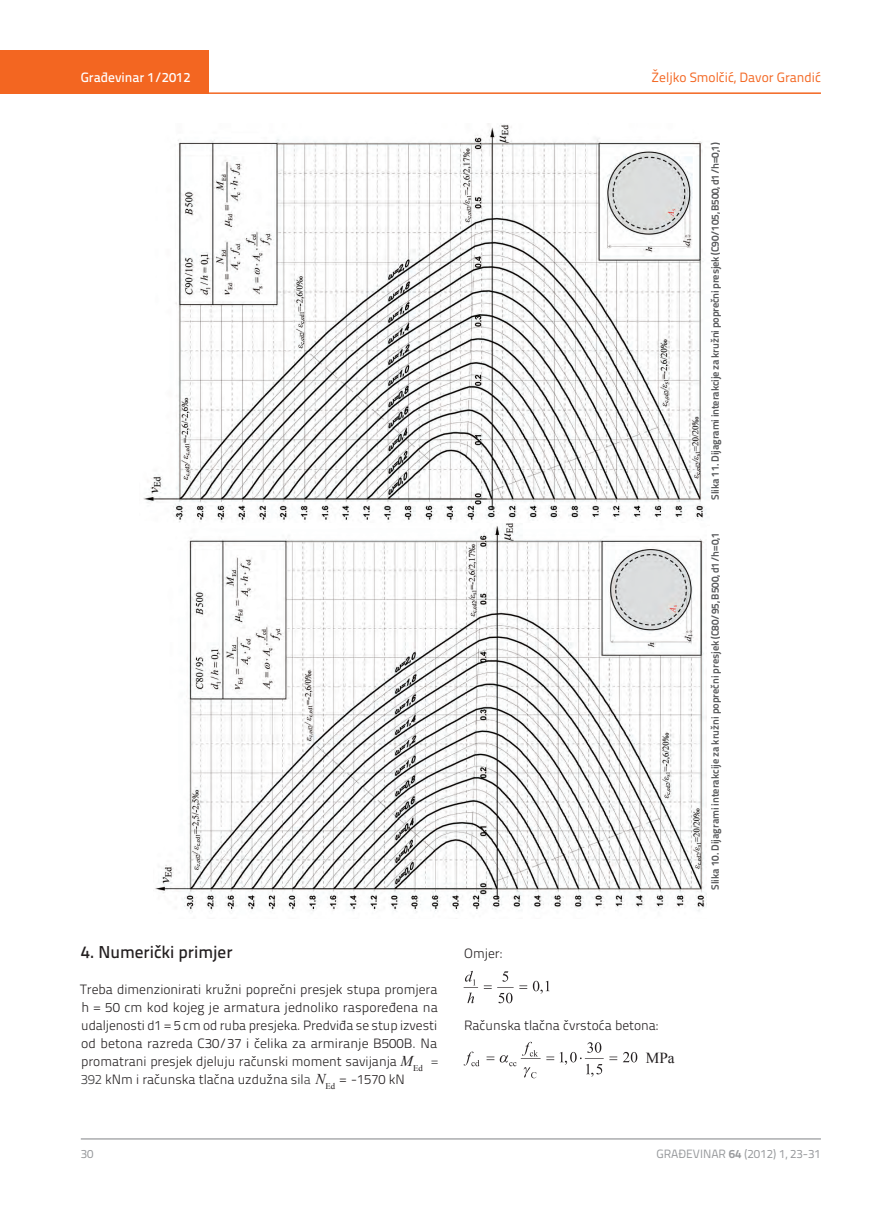
<style>
.page{position:relative;width:872px;height:1212px;background:#fff}
.page>*{position:absolute;margin:0;border:0;box-sizing:border-box;transform-origin:0 0}
.t1{font:500 17.25px "Titillium Text 22 L";color:#231f20}
.t2{font:15.3px "Times New Roman";color:#231f20}
.t3{font:300 13.5px/18px "Titillium Text 22 L";color:#231f20;text-align:justify}
.t4{font:13.5px "Titillium Text 22 L";color:#f36621}
.t5{font:500 13.5px "Titillium Text 22 L";color:#fff}
.t6{font:12px "Titillium Text 22 L";color:#97999c}
.t7{font:700 10.5px "Titillium Text 22 L";letter-spacing:-.015em;color:#57585a}
.s1{font-family:"Times New Roman";font-weight:400;font-style:italic;font-size:15px}
.s2{color:#3e3e3f}
.s3{font-weight:700}
</style>
<div class="page">
<div style="left:0;top:50px;width:208px;height:44px;background:#f36621"></div>
<hr style="left:0;top:92px;width:821px;height:2px;background:#f36621">
<hr style="left:81px;top:1139px;width:740px;height:1px;background:#808285">
<img style="left:143px;top:124px;width:566px;height:400px">
<svg style="left:463px;top:1051px;width:16px;height:15px"></svg>
<svg style="left:609px;top:1056px;width:8px;height:4px"></svg>
<svg style="left:486px;top:1042px;width:54px;height:36px"></svg>
<svg style="left:623px;top:1052px;width:14px;height:10px"></svg>
<svg style="left:546px;top:1042px;width:57px;height:35px"></svg>
<svg style="left:463px;top:971px;width:15px;height:32px"></svg>
<svg style="left:519px;top:985px;width:8px;height:4px"></svg>
<svg style="left:484px;top:971px;width:29px;height:32px"></svg>
<svg style="left:533px;top:981px;width:16px;height:13px"></svg>
<img style="left:155px;top:524px;width:551px;height:389px">
<p class="t5" style="left:81px;top:67px;width:111px">Građevinar 1/2012</p>
<p class="t4" style="left:651px;top:68px;width:171px">Željko Smolčić, Davor Grandić</p>
<p class="t7" style="left:707px;top:499px;width:358px;rotate:-90deg">Slika 11. Dijagrami interakcije za kružni poprečni presjek (C90/105, B500, d1/h=0,1)</p>
<p class="t7" style="left:707px;top:890px;width:359px;rotate:-90deg">Slika 10. Dijagrami interakcije za kružni poprečni presjek (C80/95, B500, d1/h=0,1</p>
<p class="t1" style="left:81px;top:939px;width:153px">4. Numerički primjer</p>
<p class="t3" style="left:80px;top:980px;width:359px">Treba dimenzionirati kružni poprečni presjek stupa promjera h = 50 cm kod kojeg je armatura jednoliko raspoređena na udaljenosti d1 = 5 cm od ruba presjeka. Predviđa se stup izvesti od betona razreda C30/37 i čelika za armiranje B500B. Na promatrani presjek djeluju računski moment savijanja <span class="s1">M</span><sub>Ed</sub> <span class="s2">= 392</span> kNm i računska tlačna uzdužna sil<span class="s2">a</span> <span class="s1">N</span><sub>Ed</sub> = -1570 kN</p>
<p class="t3" style="left:464px;top:944px;width:39px">Omjer:</p>
<p class="t3" style="left:464px;top:1016px;width:195px">Računska tlačna čvrstoća betona:</p>
<p class="t2" style="left:645px;top:1047px;width:30px">MPa</p>
<p class="t6" style="left:81px;top:1144px;width:14px">30</p>
<p class="t6" style="left:656px;top:1144px;width:166px">GRAĐEVINAR <span class="s3">64</span> (2012) 1, 23-31</p>
</div>
